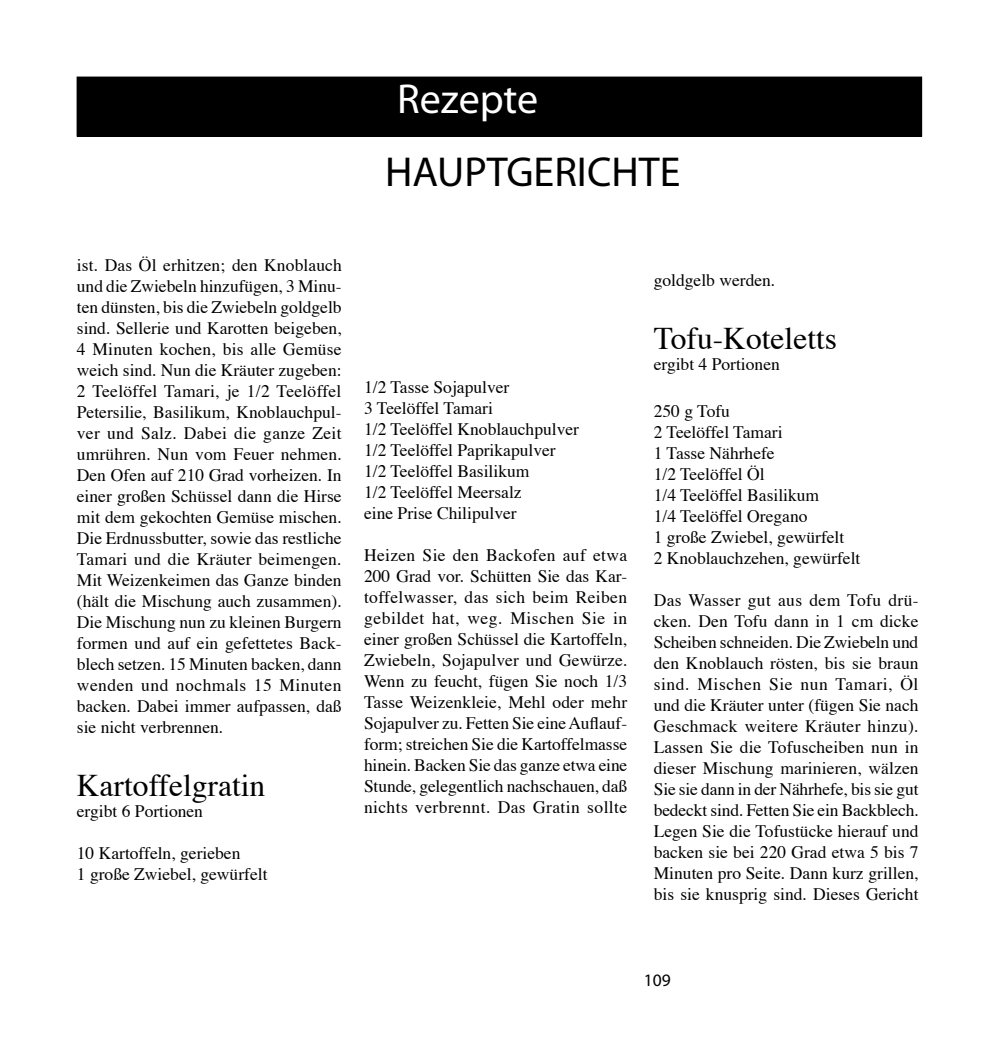
<style>
.page{position:relative;width:993px;height:1042px;background:#fff}
.page>*{position:absolute;margin:0;border:0;box-sizing:border-box;transform-origin:0 0}
.Rezepttitel{font:42px "Cosmic";color:#000}
.Seitennnummern{font:42px "Kids";color:#fff}
.Rezepttitel-2{font:31.5px "Times";color:#000}
.Seitennnummern-2{font:17.5px/21px "Times";color:#000;text-align:justify}
.Seitennnummern-3{font:300 17.5px "Switzerland";color:#000}
</style>
<div class="page">
<div style="left:77px;top:77px;width:844px;height:59px;background:#000"></div>
<p class="Seitennnummern" style="left:397px;top:76px;width:143px">Rezepte</p>
<p class="Rezepttitel" style="left:385px;top:148px;width:296px">HAUPTGERICHTE</p>
<p class="Seitennnummern-2" style="left:77px;top:256px;width:266px">ist. Das Öl erhitzen; den Knoblauch und die Zwiebeln hinzufügen, 3 Minu&shy;ten dünsten, bis die Zwiebeln goldgelb sind. Sellerie und Karotten beigeben, 4 Minuten kochen, bis alle Gemüse weich sind. Nun die Kräuter zugeben:<br>2 Teelöffel Tamari, je 1/2 Teelöffel Petersilie, Basilikum, Knoblauchpul&shy;ver und Salz. Dabei die ganze Zeit umrühren. Nun vom Feuer nehmen.<br>Den Ofen auf 210 Grad vorheizen. In einer großen Schüssel dann die Hirse mit dem gekochten Gemüse mischen.<br>Die Erdnussbutter, sowie das restliche Tamari und die Kräuter beimengen.<br>Mit Weizenkeimen das Ganze binden (hält die Mischung auch zusammen).<br>Die Mischung nun zu kleinen Burgern formen und auf ein gefettetes Back&shy;blech setzen. 15 Minuten backen, dann wenden und nochmals 15 Minuten backen. Dabei immer aufpassen, daß sie nicht verbrennen.</p>
<p class="Rezepttitel-2" style="left:77px;top:766px;width:190px">Kartoffelgratin</p>
<p class="Seitennnummern-2" style="left:77px;top:802px;width:128px">ergibt 6 Portionen</p>
<p class="Seitennnummern-2" style="left:77px;top:844px;width:165px">10 Kartoffeln, gerieben</p>
<p class="Seitennnummern-2" style="left:77px;top:865px;width:192px">1 große Zwiebel, gewürfelt</p>
<p class="Seitennnummern-2" style="left:364px;top:377px;width:147px">1/2 Tasse Sojapulver</p>
<p class="Seitennnummern-2" style="left:364px;top:398px;width:130px">3 Teelöffel Tamari</p>
<p class="Seitennnummern-2" style="left:364px;top:419px;width:216px">1/2 Teelöffel Knoblauchpulver</p>
<p class="Seitennnummern-2" style="left:364px;top:440px;width:193px">1/2 Teelöffel Paprikapulver</p>
<p class="Seitennnummern-2" style="left:364px;top:461px;width:167px">1/2 Teelöffel Basilikum</p>
<p class="Seitennnummern-2" style="left:364px;top:482px;width:159px">1/2 Teelöffel Meersalz</p>
<p class="Seitennnummern-2" style="left:364px;top:503px;width:154px">eine Prise Chilipulver</p>
<p class="Seitennnummern-2" style="left:364px;top:545px;width:265px">Heizen Sie den Backofen auf etwa 200 Grad vor. Schütten Sie das Kar&shy;toffelwasser, das sich beim Reiben gebildet hat, weg. Mischen Sie in einer großen Schüssel die Kartoffeln, Zwiebeln, Sojapulver und Gewürze.<br>Wenn zu feucht, fügen Sie noch 1/3<br>Tasse Weizenkleie, Mehl oder mehr Sojapulver zu. Fetten Sie eine Auflauf&shy;form; streichen Sie die Kartoffelmasse hinein. Backen Sie das ganze etwa eine Stunde, gelegentlich nachschauen, daß nichts verbrennt. Das Gratin sollte</p>
<p class="Seitennnummern-2" style="left:653px;top:271px;width:123px">goldgelb werden.</p>
<p class="Rezepttitel-2" style="left:653px;top:319px;width:185px">Tofu-Koteletts</p>
<p class="Seitennnummern-2" style="left:653px;top:355px;width:128px">ergibt 4 Portionen</p>
<p class="Seitennnummern-2" style="left:653px;top:401px;width:78px">250 g Tofu</p>
<p class="Seitennnummern-2" style="left:653px;top:422px;width:130px">2 Teelöffel Tamari</p>
<p class="Seitennnummern-2" style="left:653px;top:443px;width:122px">1 Tasse Nährhefe</p>
<p class="Seitennnummern-2" style="left:653px;top:464px;width:112px">1/2 Teelöffel Öl</p>
<p class="Seitennnummern-2" style="left:653px;top:485px;width:167px">1/4 Teelöffel Basilikum</p>
<p class="Seitennnummern-2" style="left:653px;top:506px;width:155px">1/4 Teelöffel Oregano</p>
<p class="Seitennnummern-2" style="left:653px;top:527px;width:192px">1 große Zwiebel, gewürfelt</p>
<p class="Seitennnummern-2" style="left:653px;top:548px;width:208px">2 Knoblauchzehen, gewürfelt</p>
<p class="Seitennnummern-2" style="left:653px;top:590px;width:266px">Das Wasser gut aus dem Tofu drü&shy;cken. Den Tofu dann in 1 cm dicke Scheiben schneiden. Die Zwiebeln und den Knoblauch rösten, bis sie braun sind. Mischen Sie nun Tamari, Öl und die Kräuter unter (fügen Sie nach Geschmack weitere Kräuter hinzu).<br>Lassen Sie die Tofuscheiben nun in dieser Mischung marinieren, wälzen Sie sie dann in der Nährhefe, bis sie gut bedeckt sind. Fetten Sie ein Backblech.<br>Legen Sie die Tofustücke hierauf und backen sie bei 220 Grad etwa 5 bis 7<br>Minuten pro Seite. Dann kurz grillen, bis sie knusprig sind. Dieses Gericht</p>
<p class="Seitennnummern-3" style="left:643px;top:970px;width:28px">109</p>
</div>
